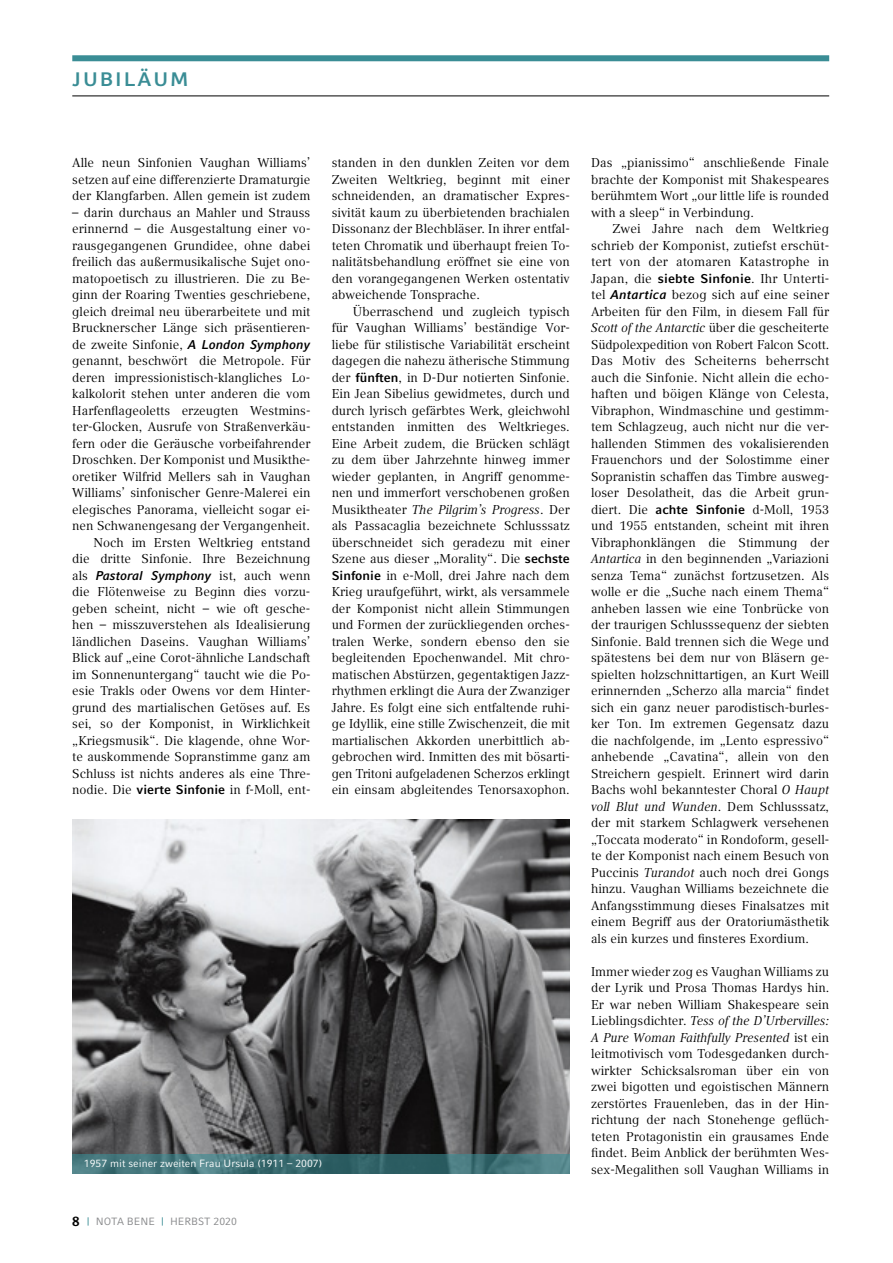
<style>
.page{position:relative;width:893px;height:1263px;background:#fff}
.page>*{position:absolute;margin:0;border:0;box-sizing:border-box;transform-origin:0 0}
.t1{font:700 19.5px "Compatil Fact LT Pro";color:#3a8d95}
.t2{font:12.75px/16.5px "Compatil Text LT Pro";color:#000;text-align:justify}
.t3{font:italic 700 12.75px "Compatil Fact LT Pro";color:#000}
.t4{font:10.5px "Compatil Fact LT Pro";color:#fff}
.t5{font:10.5px "Compatil Fact LT Pro";color:#87888a}
.s1{font-family:"Compatil Fact LT Pro";font-weight:700;font-style:italic}
.s2{font-family:"Compatil Text LT Pro";font-weight:400;font-style:normal}
.s3{font-family:"Compatil Fact LT Pro";font-weight:700}
.s4{font-style:italic}
.s5{font-weight:700;font-size:13.5px;color:#000}
.s6{color:#3a8d95}
</style>
<div class="page">
<div style="left:72px;top:55px;width:757px;height:6px;background:#3a8d95"></div>
<hr style="left:72px;top:96px;width:757px;height:1px;background:#000">
<img style="left:72px;top:819px;width:498px;height:335px">
<svg style="left:72px;top:1154px;width:498px;height:20px;background:#3f7176"></svg>
<h1 class="t1" style="left:72px;top:67px;width:24px">Jubi</h1>
<h1 class="t1" style="left:124px;top:67px;width:47px">läum</h1>
<p class="t2" style="left:72px;top:155px;width:240px">Alle neun Sinfonien Vaughan Williams’ setzen auf eine differenzierte Dramaturgie der Klangfarben. Allen gemein ist zudem</p>
<p class="t2" style="left:72px;top:204px;width:240px;text-align:right">– darin durchaus an Mahler und Strauss erinnernd – die Ausgestaltung einer vo&shy;rausgegangenen Grundidee, ohne dabei freilich das außermusikalische Sujet ono&shy;matopoetisch zu illustrieren. Die zu Be&shy;ginn der Roaring Twenties geschriebene, gleich dreimal neu überarbeitete und mit Brucknerscher Länge sich präsentieren&shy;de zweite Sinfonie, <span class="s1">A London Symphony </span>genannt, beschwört die Metropole. Für deren impressionistisch-klangliches Lo&shy;kalkolorit stehen unter anderen die vom Harfenflageoletts erzeugten Westmins&shy;ter-Glocken, Ausrufe von Straßenverkäu&shy;fern oder die Geräusche vorbeifahrender Droschken. Der Komponist und Musikthe&shy;oretiker Wilfrid Mellers sah in Vaughan Williams’ sinfonischer Genre-Malerei ein elegisches Panorama, vielleicht sogar ei&shy;nen Schwanengesang der Vergangenheit.<br>Noch im Ersten Weltkrieg entstand<br>die dritte Sinfonie. Ihre Bezeichnung</p>
<p class="t3" style="left:72px;top:568px;width:240px"><span class="s2">als</span> Pastoral Symphony <span class="s2">ist, auch wenn</span></p>
<p class="t2" style="left:72px;top:584px;width:240px">die Flötenweise zu Beginn dies vorzu&shy;geben scheint, nicht – wie oft gesche&shy;hen – misszuverstehen als Idealisierung ländlichen Daseins. Vaughan Williams’ Blick auf „eine Corot-ähnliche Landschaft im Sonnenuntergang“ taucht wie die Po&shy;esie Trakls oder Owens vor dem Hinter&shy;grund des martialischen Getöses auf. Es sei, so der Komponist, in Wirklichkeit „Kriegsmusik“. Die klagende, ohne Wor&shy;te auskommende Sopranstimme ganz am Schluss ist nichts anderes als eine Thre&shy;nodie. Die <span class="s3">vierte Sinfonie</span> in f-Moll, ent-</p>
<p class="t2" style="left:332px;top:155px;width:240px">standen in den dunklen Zeiten vor dem Zweiten Weltkrieg, beginnt mit einer schneidenden, an dramatischer Expres&shy;sivität kaum zu überbietenden brachialen Dissonanz der Blechbläser. In ihrer entfal&shy;teten Chromatik und überhaupt freien To&shy;nalitätsbehandlung eröffnet sie eine von den vorangegangenen Werken ostentativ abweichende Tonsprache.</p>
<p class="t2" style="left:332px;top:303px;width:240px;text-indent:21px">Überraschend und zugleich typisch für Vaughan Williams’ beständige Vor&shy;liebe für stilistische Variabilität erscheint dagegen die nahezu ätherische Stimmung der <span class="s3">fünften</span>, in D-Dur notierten Sinfonie.<br>Ein Jean Sibelius gewidmetes, durch und durch lyrisch gefärbtes Werk, gleichwohl entstanden inmitten des Weltkrieges.<br>Eine Arbeit zudem, die Brücken schlägt zu dem über Jahrzehnte hinweg immer wieder geplanten, in Angriff genomme&shy;nen und immerfort verschobenen großen Musiktheater <span class="s4">The Pilgrim’s Progress</span>. Der als Passacaglia bezeichnete Schlusssatz überschneidet sich geradezu mit einer Szene aus dieser „Morality“. Die <span class="s3">sechste Sinfonie</span> in e-Moll, drei Jahre nach dem Krieg uraufgeführt, wirkt, als versammele der Komponist nicht allein Stimmungen und Formen der zurückliegenden orches&shy;tralen Werke, sondern ebenso den sie begleitenden Epochenwandel. Mit chro&shy;matischen Abstürzen, gegentaktigen Jazz&shy;rhythmen erklingt die Aura der Zwanziger Jahre. Es folgt eine sich entfaltende ruhi&shy;ge Idyllik, eine stille Zwischenzeit, die mit martialischen Akkorden unerbittlich ab&shy;gebrochen wird. Inmitten des mit bösarti&shy;gen Tritoni aufgeladenen Scherzos erklingt ein einsam abgleitendes Tenorsaxophon.</p>
<p class="t4" style="left:84px;top:1157px;width:240px">1957 mit seiner zweiten Frau Ursula (1911 – 2007)</p>
<p class="t5" style="left:72px;top:1215px;width:166px"><span class="s5">8</span> <span class="s6">|</span> Nota B en e <span class="s6">|</span> Herbst 2020</p>
<p class="t2" style="left:591px;top:155px;width:240px">Das „pianissimo“ anschließende Finale brachte der Komponist mit Shakespeares berühmtem Wort „our little life is rounded with a sleep“ in Verbindung.</p>
<p class="t2" style="left:591px;top:221px;width:240px;text-indent:21px">Zwei Jahre nach dem Weltkrieg schrieb der Komponist, zutiefst erschüt&shy;tert von der atomaren Katastrophe in Japan, die <span class="s3">siebte Sinfonie</span>. Ihr Unterti&shy;tel <span class="s1">Antartica</span> bezog sich auf eine seiner Arbeiten für den Film, in diesem Fall für <span class="s4">Scott of the Antarctic</span> über die gescheiterte Südpolexpedition von Robert Falcon Scott.<br>Das Motiv des Scheiterns beherrscht auch die Sinfonie. Nicht allein die echo&shy;haften und böigen Klänge von Celesta, Vibraphon, Windmaschine und gestimm&shy;tem Schlagzeug, auch nicht nur die ver&shy;hallenden Stimmen des vokalisierenden Frauenchors und der Solostimme einer Sopranistin schaffen das Timbre ausweg&shy;loser Desolatheit, das die Arbeit grun&shy;diert. Die <span class="s3">achte Sinfonie</span> d-Moll, 1953 und 1955 entstanden, scheint mit ihren Vibraphonklängen die Stimmung der <span class="s4">Antartica</span> in den beginnenden „Variazioni senza Tema“ zunächst fortzusetzen. Als wolle er die „Suche nach einem Thema“ anheben lassen wie eine Tonbrücke von der traurigen Schlusssequenz der siebten Sinfonie. Bald trennen sich die Wege und spätestens bei dem nur von Bläsern ge&shy;spielten holzschnittartigen, an Kurt Weill erinnernden „Scherzo alla marcia“ findet sich ein ganz neuer parodistisch-burles&shy;ker Ton. Im extremen Gegensatz dazu die nachfolgende, im „Lento espressivo“ anhebende „Cavatina“, allein von den Streichern gespielt. Erinnert wird darin Bachs wohl bekanntester Choral <span class="s4">O Haupt voll Blut und Wunden</span>. Dem Schlusssatz, der mit starkem Schlagwerk versehenen „Toccata moderato“ in Rondoform, gesell&shy;te der Komponist nach einem Besuch von Puccinis <span class="s4">Turandot</span> auch noch drei Gongs hinzu. Vaughan Williams bezeichnete die Anfangsstimmung dieses Finalsatzes mit einem Begriff aus der Oratoriumästhetik als ein kurzes und finsteres Exordium.</p>
<p class="t2" style="left:591px;top:963px;width:240px">Immer wieder zog es Vaughan Williams zu der Lyrik und Prosa Thomas Hardys hin.<br>Er war neben William Shakespeare sein Lieblingsdichter. <span class="s4">Tess of the D’Urbervilles:<br>A Pure Woman Faithfully Presented</span> ist ein leitmotivisch vom Todesgedanken durch&shy;wirkter Schicksalsroman über ein von zwei bigotten und egoistischen Männern zerstörtes Frauenleben, das in der Hin&shy;richtung der nach Stonehenge geflüch&shy;teten Protagonistin ein grausames Ende findet. Beim Anblick der berühmten Wes&shy;sex-Megalithen soll Vaughan Williams in</p>
</div>
